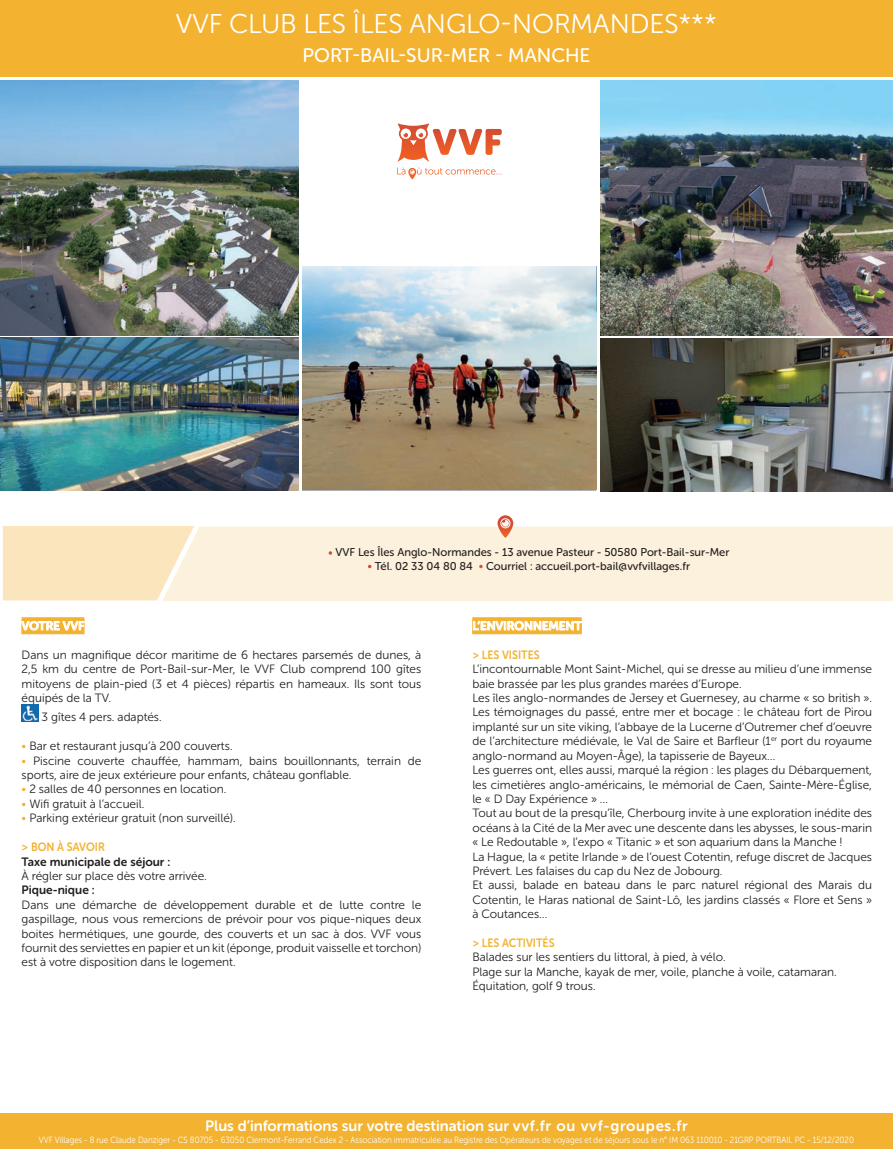
<style>
.page{position:relative;width:893px;height:1149px;background:#fff}
.page>*{position:absolute;margin:0;border:0;box-sizing:border-box;transform-origin:0 0}
.t1{font:27px "Museo Sans Rounded 300";color:#fff}
.t2{font:19.5px "Museo Sans Rounded 500";color:#fff}
.t3{font:15px "Museo Sans Rounded 700";color:#fff}
.t4{font:12px/14.4px "Museo Sans Rounded 300";color:#231f20}
.t5{font:12px "Museo Sans Rounded 700";color:#f3b230;scale:.9 1}
.t6{font:12px "Museo Sans Rounded 700";color:#231f20}
.t7{font:12px "Museo Sans Rounded 700";color:#fff}
.t8{font:11.25px "Museo Sans Rounded 500";color:#231f20}
.t9{font:9px "Museo Sans Rounded 300";color:#fff;scale:.9 1}
.s1{color:#fff}
.s2{color:#f3b230}
</style>
<div class="page">
<div style="left:0;top:1112px;width:893px;height:36px;background:#f3b230"></div>
<div style="left:0;top:0;width:893px;height:77px;background:#f3b230"></div>
<div style="left:22px;top:619px;width:62px;height:15px;background:#f3b230"></div>
<div style="left:22px;top:617px;width:62px;height:16px;background:#f3b230"></div>
<svg style="left:21px;top:620px;width:64px;height:10px"></svg>
<img style="left:22px;top:704px;width:17px;height:16px">
<svg style="left:22px;top:720px;width:17px;height:1px"></svg>
<div style="left:472px;top:619px;width:110px;height:15px;background:#f3b230"></div>
<div style="left:472px;top:617px;width:110px;height:16px;background:linear-gradient(to right,#f3b230,#f3b230)"></div>
<svg style="left:473px;top:620px;width:109px;height:10px"></svg>
<img style="left:600px;top:338px;width:293px;height:153px">
<img style="left:600px;top:80px;width:293px;height:255px">
<img style="left:0;top:337px;width:298px;height:153px">
<img style="left:0;top:80px;width:298px;height:255px">
<img style="left:303px;top:370px;width:293px;height:119px">
<svg style="left:397px;top:123px;width:105px;height:56px"></svg>
<div style="left:162px;top:526px;width:731px;height:75px;background:#fcf1dc"></div>
<svg style="left:3px;top:526px;width:191px;height:74px;background:#fbe6c0"></svg>
<svg style="left:497px;top:515px;width:16px;height:22px"></svg>
<svg style="left:303px;top:266px;width:293px;height:104px;background:#baced9"></svg>
<h1 class="t1" style="left:176px;top:9px;width:543px">VVF CLUB LES ÎLES ANGLO-NORMANDES***</h1>
<h2 class="t2" style="left:303px;top:45px;width:289px">PORT-BAIL-SUR-MER - MANCHE</h2>
<p class="t8" style="left:328px;top:546px;width:403px"><span class="s1">•</span> VVF Les Îles Anglo-Normandes - 13 avenue Pasteur - 50580 Port-Bail-sur-Mer</p>
<p class="t8" style="left:367px;top:559px;width:324px"><span class="s1">•</span> Tél. 02 33 04 80 84 <span class="s1">•</span> Courriel : accueil.port-bail@vvfvillages.fr</p>
<p class="t7" style="left:22px;top:619px;width:64px">VOTRE VVF</p>
<p class="t4" style="left:22px;top:647px;width:401px;text-align:justify">Dans un magnifique décor maritime de 6 hectares parsemés de dunes, à 2,5 km du centre de Port-Bail-sur-Mer, le VVF Club comprend 100 gîtes mitoyens de plain-pied (3 et 4 pièces) répartis en hameaux. Ils sont tous équipés de la TV.</p>
<p class="t4" style="left:42px;top:710px;width:122px">3 gîtes 4 pers. adaptés.</p>
<p class="t4" style="left:22px;top:738px;width:212px"><span class="s2">•</span> Bar et restaurant jusqu’à 200 couverts.</p>
<p class="t4" style="left:22px;top:753px;width:401px"><span class="s2">•</span> Piscine couverte chauffée, hammam, bains bouillonnants, terrain de sports, aire de jeux extérieure pour enfants, château gonflable.</p>
<p class="t4" style="left:22px;top:782px;width:206px"><span class="s2">•</span> 2 salles de 40 personnes en location.</p>
<p class="t4" style="left:22px;top:796px;width:124px"><span class="s2">•</span> Wifi gratuit à l’accueil.</p>
<p class="t4" style="left:22px;top:810px;width:216px"><span class="s2">•</span> Parking extérieur gratuit (non surveillé).</p>
<p class="t5" style="left:22px;top:840px;width:94px">&gt; BON À SAVOIR</p>
<p class="t6" style="left:22px;top:854px;width:150px">Taxe municipale de séjour :</p>
<p class="t4" style="left:22px;top:868px;width:187px">À régler sur place dès votre arrivée.</p>
<p class="t6" style="left:22px;top:883px;width:75px">Pique-nique :</p>
<p class="t4" style="left:22px;top:897px;width:401px;text-align:justify">Dans une démarche de développement durable et de lutte contre le gaspillage, nous vous remercions de prévoir pour vos pique-niques deux boites hermétiques, une gourde, des couverts et un sac à dos. VVF vous fournit des serviettes en papier et un kit (éponge, produit vaisselle et torchon) est à votre disposition dans le logement.</p>
<p class="t7" style="left:472px;top:619px;width:111px">L’ENVIRONNEMENT</p>
<p class="t5" style="left:472px;top:647px;width:76px">&gt; LES VISITES</p>
<p class="t4" style="left:472px;top:661px;width:401px">L’incontournable Mont Saint-Michel, qui se dresse au milieu d’une immense baie brassée par les plus grandes marées d’Europe.<br>Les îles anglo-normandes de Jersey et Guernesey, au charme « so british ».<br>Les témoignages du passé, entre mer et bocage : le château fort de Pirou implanté sur un site viking, l’abbaye de la Lucerne d’Outremer chef d’oeuvre de l’architecture médiévale, le Val de Saire et Barfleur (1<sup>er</sup> port du royaume anglo-normand au Moyen-Âge), la tapisserie de Bayeux…<br>Les guerres ont, elles aussi, marqué la région : les plages du Débarquement, les cimetières anglo-américains, le mémorial de Caen, Sainte-Mère-Église, le « D Day Expérience » …<br>Tout au bout de la presqu’île, Cherbourg invite à une exploration inédite des océans à la Cité de la Mer avec une descente dans les abysses, le sous-marin « Le Redoutable », l’expo « Titanic » et son aquarium dans la Manche !<br>La Hague, la « petite Irlande » de l’ouest Cotentin, refuge discret de Jacques Prévert. Les falaises du cap du Nez de Jobourg.<br>Et aussi, balade en bateau dans le parc naturel régional des Marais du Cotentin, le Haras national de Saint-Lô, les jardins classés « Flore et Sens » à Coutances…</p>
<p class="t5" style="left:472px;top:935px;width:93px">&gt; LES ACTIVITÉS</p>
<p class="t4" style="left:472px;top:949px;width:366px">Balades sur les sentiers du littoral, à pied, à vélo.<br>Plage sur la Manche, kayak de mer, voile, planche à voile, catamaran.<br>Équitation, golf 9 trous.</p>
<p class="t3" style="left:205px;top:1116px;width:484px">Plus d’informations sur votre destination sur vvf.fr ou vvf-groupes.fr</p>
<p class="t9" style="left:39px;top:1134px;width:907px">VVF Villages - 8 rue Claude Danziger - CS 80705 - 63050 Clermont-Ferrand Cedex 2 - Association immatriculée au Registre des Opérateurs de voyages et de séjours sous le n° IM 063 110010 - 21GRP PORTBAIL PC - 15/12/2020</p>
</div>
